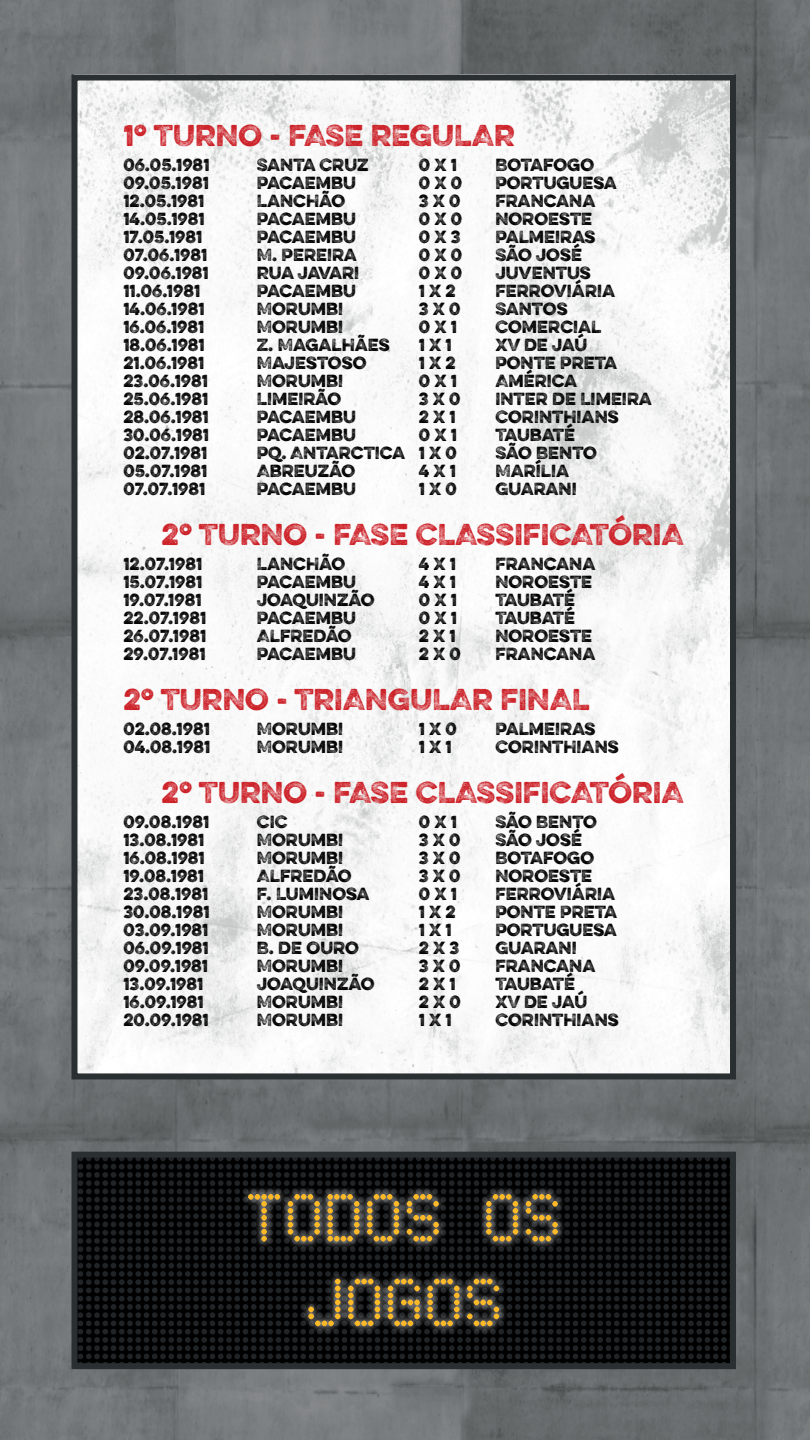
<style>
.page{position:relative;width:810px;height:1440px;background:#fff}
.page>*{position:absolute;margin:0;border:0;box-sizing:border-box;transform-origin:0 0}
.t1{font:67.5px/84.7px "Score Board";color:#fdb928;text-align:center;scale:1.11 1}
.t2{font:300 27px "Eveleth";color:#cd2128}
.t3{font:300 15.75px "Eveleth";color:#000001}
.t4{font:300 15.75px "Eveleth";letter-spacing:-.025em;color:#000001}
</style>
<div class="page">
<img style="left:0;top:0;width:810px;height:1440px">
<img style="left:79px;top:81px;width:650px;height:991px">
<div style="left:72px;top:74px;width:664px;height:1005px;border:6px solid #2a2f32"></div>
<svg style="left:79px;top:1159px;width:650px;height:203px;background:#0b0c0e"></svg>
<div style="left:72px;top:1152px;width:664px;height:217px;border:6px solid #2a2f32"></div>
<img style="left:233px;top:1173px;width:340px;height:94px">
<img style="left:293px;top:1257px;width:221px;height:95px">
<h2 class="t2" style="left:123px;top:115px;width:393px">1º TURNO - FASE REGULAR</h2>
<p class="t3" style="left:123px;top:152px;width:88px">06.05.1981</p>
<p class="t3" style="left:257px;top:152px;width:113px">SANTA CRUZ</p>
<p class="t3" style="left:419px;top:152px;width:40px">0 X 1</p>
<p class="t3" style="left:495px;top:152px;width:100px">BOTAFOGO</p>
<p class="t3" style="left:123px;top:170px;width:87px">09.05.1981</p>
<p class="t3" style="left:257px;top:170px;width:101px">PACAEMBU</p>
<p class="t3" style="left:419px;top:170px;width:45px">0 X 0</p>
<p class="t3" style="left:495px;top:170px;width:123px">PORTUGUESA</p>
<p class="t3" style="left:123px;top:188px;width:82px">12.05.1981</p>
<p class="t3" style="left:257px;top:188px;width:90px">LANCHÃO</p>
<p class="t3" style="left:419px;top:188px;width:43px">3 X 0</p>
<p class="t3" style="left:495px;top:188px;width:102px">FRANCANA</p>
<p class="t3" style="left:123px;top:206px;width:83px">14.05.1981</p>
<p class="t3" style="left:257px;top:206px;width:101px">PACAEMBU</p>
<p class="t3" style="left:419px;top:206px;width:45px">0 X 0</p>
<p class="t3" style="left:495px;top:206px;width:98px">NOROESTE</p>
<p class="t3" style="left:123px;top:224px;width:80px">17.05.1981</p>
<p class="t3" style="left:257px;top:224px;width:101px">PACAEMBU</p>
<p class="t3" style="left:419px;top:224px;width:43px">0 X 3</p>
<p class="t3" style="left:495px;top:224px;width:102px">PALMEIRAS</p>
<p class="t3" style="left:123px;top:242px;width:86px">07.06.1981</p>
<p class="t3" style="left:257px;top:242px;width:102px">M. PEREIRA</p>
<p class="t3" style="left:419px;top:242px;width:45px">0 X 0</p>
<p class="t3" style="left:495px;top:242px;width:88px">SÃO JOSÉ</p>
<p class="t3" style="left:123px;top:260px;width:87px">09.06.1981</p>
<p class="t4" style="left:257px;top:260px;width:104px">RUA JAVARI</p>
<p class="t3" style="left:419px;top:260px;width:45px">0 X 0</p>
<p class="t3" style="left:495px;top:260px;width:97px">JUVENTUS</p>
<p class="t3" style="left:123px;top:278px;width:78px">11.06.1981</p>
<p class="t3" style="left:257px;top:278px;width:101px">PACAEMBU</p>
<p class="t3" style="left:419px;top:278px;width:38px">1 X 2</p>
<p class="t3" style="left:495px;top:278px;width:121px">FERROVIÁRIA</p>
<p class="t3" style="left:123px;top:296px;width:83px">14.06.1981</p>
<p class="t3" style="left:257px;top:296px;width:88px">MORUMBI</p>
<p class="t3" style="left:419px;top:296px;width:43px">3 X 0</p>
<p class="t3" style="left:495px;top:296px;width:74px">SANTOS</p>
<p class="t3" style="left:123px;top:315px;width:82px">16.06.1981</p>
<p class="t3" style="left:257px;top:315px;width:88px">MORUMBI</p>
<p class="t3" style="left:419px;top:315px;width:40px">0 X 1</p>
<p class="t3" style="left:495px;top:315px;width:108px">COMERCIAL</p>
<p class="t3" style="left:123px;top:333px;width:83px">18.06.1981</p>
<p class="t3" style="left:257px;top:333px;width:135px">Z. MAGALHÃES</p>
<p class="t3" style="left:419px;top:333px;width:34px">1 X 1</p>
<p class="t3" style="left:495px;top:333px;width:93px">XV DE JAÚ</p>
<p class="t3" style="left:123px;top:351px;width:82px">21.06.1981</p>
<p class="t3" style="left:257px;top:351px;width:111px">MAJESTOSO</p>
<p class="t3" style="left:419px;top:351px;width:38px">1 X 2</p>
<p class="t3" style="left:495px;top:351px;width:123px">PONTE PRETA</p>
<p class="t3" style="left:123px;top:369px;width:86px">23.06.1981</p>
<p class="t3" style="left:257px;top:369px;width:88px">MORUMBI</p>
<p class="t3" style="left:419px;top:369px;width:40px">0 X 1</p>
<p class="t3" style="left:495px;top:369px;width:83px">AMÉRICA</p>
<p class="t3" style="left:123px;top:387px;width:87px">25.06.1981</p>
<p class="t3" style="left:257px;top:387px;width:86px">LIMEIRÃO</p>
<p class="t3" style="left:419px;top:387px;width:43px">3 X 0</p>
<p class="t3" style="left:495px;top:387px;width:158px">INTER DE LIMEIRA</p>
<p class="t3" style="left:123px;top:405px;width:87px">28.06.1981</p>
<p class="t3" style="left:257px;top:405px;width:101px">PACAEMBU</p>
<p class="t3" style="left:419px;top:405px;width:38px">2 X 1</p>
<p class="t3" style="left:495px;top:405px;width:125px">CORINTHIANS</p>
<p class="t3" style="left:123px;top:423px;width:87px">30.06.1981</p>
<p class="t3" style="left:257px;top:423px;width:101px">PACAEMBU</p>
<p class="t3" style="left:419px;top:423px;width:40px">0 X 1</p>
<p class="t4" style="left:495px;top:423px;width:81px">TAUBATÉ</p>
<p class="t3" style="left:123px;top:441px;width:86px">02.07.1981</p>
<p class="t3" style="left:257px;top:441px;width:202px">PQ. ANTARCTICA 1 X 0</p>
<p class="t3" style="left:495px;top:441px;width:103px">SÃO BENTO</p>
<p class="t3" style="left:123px;top:459px;width:86px">05.07.1981</p>
<p class="t3" style="left:257px;top:459px;width:100px">ABREUZÃO</p>
<p class="t3" style="left:419px;top:459px;width:39px">4 X 1</p>
<p class="t3" style="left:495px;top:459px;width:75px">MARÍLIA</p>
<p class="t3" style="left:123px;top:477px;width:84px">07.07.1981</p>
<p class="t3" style="left:257px;top:477px;width:101px">PACAEMBU</p>
<p class="t3" style="left:419px;top:477px;width:40px">1 X 0</p>
<p class="t3" style="left:495px;top:477px;width:83px">GUARANI</p>
<h2 class="t2" style="left:162px;top:514px;width:524px">2º TURNO - FASE CLASSIFICATÓRIA</h2>
<p class="t3" style="left:123px;top:552px;width:80px">12.07.1981</p>
<p class="t3" style="left:257px;top:552px;width:90px">LANCHÃO</p>
<p class="t3" style="left:419px;top:552px;width:39px">4 X 1</p>
<p class="t3" style="left:495px;top:552px;width:102px">FRANCANA</p>
<p class="t3" style="left:123px;top:570px;width:80px">15.07.1981</p>
<p class="t3" style="left:257px;top:570px;width:101px">PACAEMBU</p>
<p class="t3" style="left:419px;top:570px;width:39px">4 X 1</p>
<p class="t3" style="left:495px;top:570px;width:98px">NOROESTE</p>
<p class="t3" style="left:123px;top:588px;width:80px">19.07.1981</p>
<p class="t3" style="left:257px;top:588px;width:119px">JOAQUINZÃO</p>
<p class="t3" style="left:419px;top:588px;width:40px">0 X 1</p>
<p class="t4" style="left:495px;top:588px;width:81px">TAUBATÉ</p>
<p class="t3" style="left:123px;top:606px;width:84px">22.07.1981</p>
<p class="t3" style="left:257px;top:606px;width:101px">PACAEMBU</p>
<p class="t3" style="left:419px;top:606px;width:40px">0 X 1</p>
<p class="t4" style="left:495px;top:606px;width:81px">TAUBATÉ</p>
<p class="t3" style="left:123px;top:624px;width:84px">26.07.1981</p>
<p class="t3" style="left:257px;top:624px;width:96px">ALFREDÃO</p>
<p class="t3" style="left:419px;top:624px;width:38px">2 X 1</p>
<p class="t3" style="left:495px;top:624px;width:98px">NOROESTE</p>
<p class="t3" style="left:123px;top:642px;width:84px">29.07.1981</p>
<p class="t3" style="left:257px;top:642px;width:101px">PACAEMBU</p>
<p class="t3" style="left:419px;top:642px;width:44px">2 X 0</p>
<p class="t3" style="left:495px;top:642px;width:102px">FRANCANA</p>
<h2 class="t2" style="left:123px;top:679px;width:468px">2º TURNO - TRIANGULAR FINAL</h2>
<p class="t3" style="left:123px;top:717px;width:88px">02.08.1981</p>
<p class="t3" style="left:257px;top:717px;width:88px">MORUMBI</p>
<p class="t3" style="left:419px;top:717px;width:40px">1 X 0</p>
<p class="t3" style="left:495px;top:717px;width:102px">PALMEIRAS</p>
<p class="t3" style="left:123px;top:735px;width:88px">04.08.1981</p>
<p class="t3" style="left:257px;top:735px;width:88px">MORUMBI</p>
<p class="t3" style="left:419px;top:735px;width:34px">1 X 1</p>
<p class="t3" style="left:495px;top:735px;width:125px">CORINTHIANS</p>
<h2 class="t2" style="left:162px;top:772px;width:524px">2º TURNO - FASE CLASSIFICATÓRIA</h2>
<p class="t3" style="left:123px;top:810px;width:87px">09.08.1981</p>
<p class="t3" style="left:257px;top:810px;width:32px">CIC</p>
<p class="t3" style="left:419px;top:810px;width:40px">0 X 1</p>
<p class="t3" style="left:495px;top:810px;width:103px">SÃO BENTO</p>
<p class="t3" style="left:123px;top:828px;width:83px">13.08.1981</p>
<p class="t3" style="left:257px;top:828px;width:88px">MORUMBI</p>
<p class="t3" style="left:419px;top:828px;width:43px">3 X 0</p>
<p class="t3" style="left:495px;top:828px;width:88px">SÃO JOSÉ</p>
<p class="t3" style="left:123px;top:846px;width:83px">16.08.1981</p>
<p class="t3" style="left:257px;top:846px;width:88px">MORUMBI</p>
<p class="t3" style="left:419px;top:846px;width:43px">3 X 0</p>
<p class="t3" style="left:495px;top:846px;width:100px">BOTAFOGO</p>
<p class="t3" style="left:123px;top:864px;width:82px">19.08.1981</p>
<p class="t3" style="left:257px;top:864px;width:96px">ALFREDÃO</p>
<p class="t3" style="left:419px;top:864px;width:43px">3 X 0</p>
<p class="t3" style="left:495px;top:864px;width:98px">NOROESTE</p>
<p class="t3" style="left:123px;top:882px;width:87px">23.08.1981</p>
<p class="t3" style="left:257px;top:882px;width:114px">F. LUMINOSA</p>
<p class="t3" style="left:419px;top:882px;width:40px">0 X 1</p>
<p class="t3" style="left:495px;top:882px;width:121px">FERROVIÁRIA</p>
<p class="t3" style="left:123px;top:900px;width:88px">30.08.1981</p>
<p class="t3" style="left:257px;top:900px;width:88px">MORUMBI</p>
<p class="t3" style="left:419px;top:900px;width:38px">1 X 2</p>
<p class="t3" style="left:495px;top:900px;width:123px">PONTE PRETA</p>
<p class="t3" style="left:123px;top:918px;width:87px">03.09.1981</p>
<p class="t3" style="left:257px;top:918px;width:88px">MORUMBI</p>
<p class="t3" style="left:419px;top:918px;width:34px">1 X 1</p>
<p class="t3" style="left:495px;top:918px;width:123px">PORTUGUESA</p>
<p class="t3" style="left:123px;top:936px;width:87px">06.09.1981</p>
<p class="t3" style="left:257px;top:936px;width:104px">B. DE OURO</p>
<p class="t3" style="left:419px;top:936px;width:42px">2 X 3</p>
<p class="t3" style="left:495px;top:936px;width:83px">GUARANI</p>
<p class="t3" style="left:123px;top:954px;width:86px">09.09.1981</p>
<p class="t3" style="left:257px;top:954px;width:88px">MORUMBI</p>
<p class="t3" style="left:419px;top:954px;width:43px">3 X 0</p>
<p class="t3" style="left:495px;top:954px;width:102px">FRANCANA</p>
<p class="t3" style="left:123px;top:972px;width:81px">13.09.1981</p>
<p class="t3" style="left:257px;top:972px;width:119px">JOAQUINZÃO</p>
<p class="t3" style="left:419px;top:972px;width:38px">2 X 1</p>
<p class="t4" style="left:495px;top:972px;width:81px">TAUBATÉ</p>
<p class="t3" style="left:123px;top:990px;width:82px">16.09.1981</p>
<p class="t3" style="left:257px;top:990px;width:88px">MORUMBI</p>
<p class="t3" style="left:419px;top:990px;width:44px">2 X 0</p>
<p class="t3" style="left:495px;top:990px;width:93px">XV DE JAÚ</p>
<p class="t3" style="left:123px;top:1008px;width:87px">20.09.1981</p>
<p class="t3" style="left:257px;top:1008px;width:88px">MORUMBI</p>
<p class="t3" style="left:419px;top:1008px;width:34px">1 X 1</p>
<p class="t3" style="left:495px;top:1008px;width:125px">CORINTHIANS</p>
<h1 class="t1" style="left:244px;top:1176px;width:287px">TODOS OS<br>JOGOS</h1>
</div>
